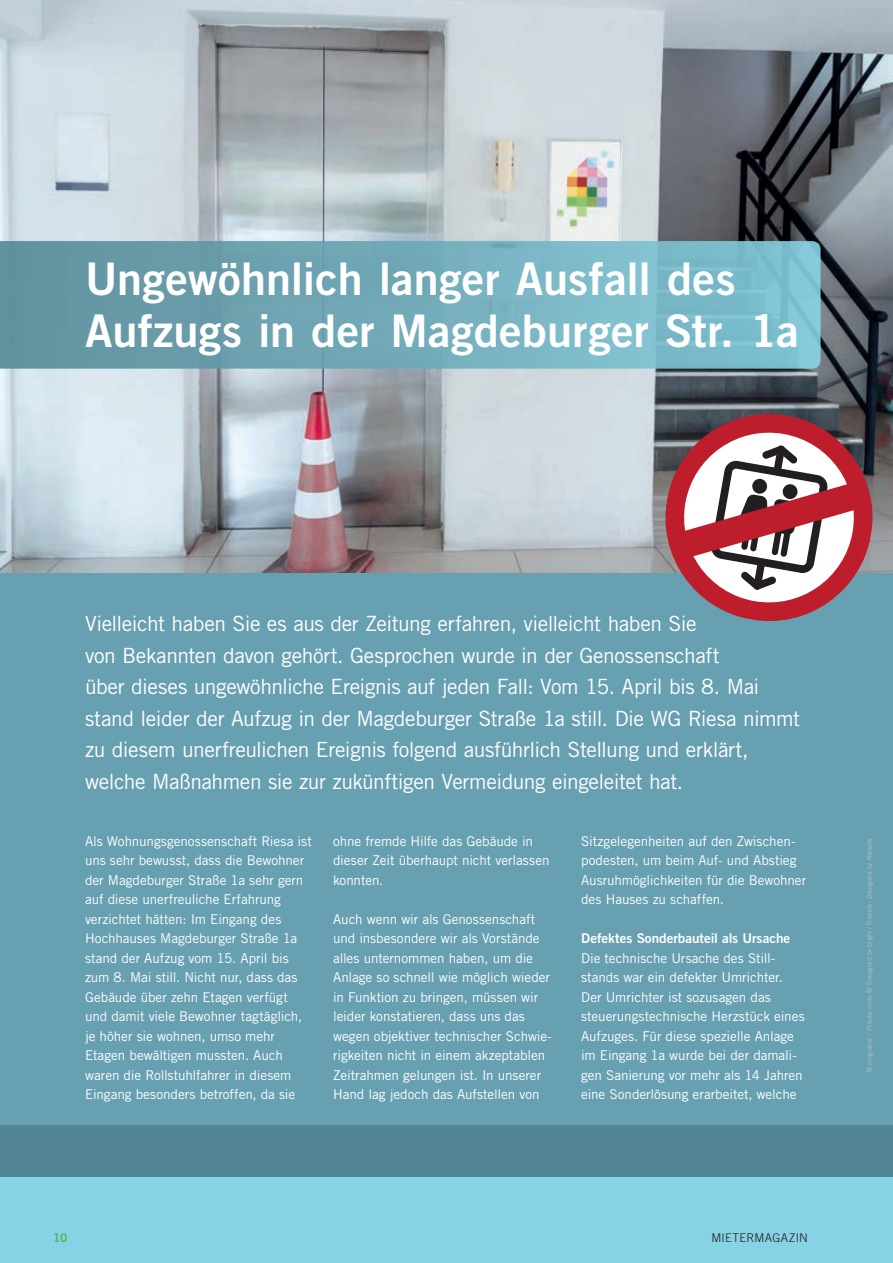
<style>
.page{position:relative;width:893px;height:1263px;background:#67a0b1}
.page>*{position:absolute;margin:0;border:0;box-sizing:border-box;transform-origin:0 0}
.Headline_linksbündig{font:45px/52.5px "Trade Gothic LT Std Bd 2";letter-spacing:.005em;color:#fff}
.Subheadline{font:21px/31.5px "Trade Gothic LT Std";letter-spacing:-.02em;color:#fff}
.Fließtext{font:13.5px/19.5px "Trade Gothic LT Std";letter-spacing:-.005em;color:#fff}
.Fließtext-2{font:13.5px "Trade Gothic LT Std Bd 2";color:#fff}
.t1{font:300 12px "Trade Gothic LT Std";letter-spacing:.025em;color:#231f20}
.t2{font:12px "Trade Gothic LT Std Bd 2";color:#54b35c}
.Bildinfo{font:6.75px "Trade Gothic LT Std";letter-spacing:.01em;color:#b0c2ca}
</style>
<div class="page">
<div style="left:0;top:1139px;width:893px;height:124px;background:#86d3e5"></div>
<div style="left:0;top:1125px;width:893px;height:51px;background:#528694"></div>
<img style="left:0;top:0;width:893px;height:573px">
<svg style="left:0;top:241px;width:821px;height:128px"></svg>
<svg style="left:657px;top:406px;width:224px;height:216px"></svg>
<svg style="left:667px;top:416px;width:203px;height:203px;background:#b07981"></svg>
<p class="Headline_linksbündig" style="left:85px;top:252px;width:715px">Ungewöhnlich langer Ausfall des<br>Aufzugs in der Magdeburger Str. 1a</p>
<p class="Subheadline" style="left:85px;top:608px;width:717px">Vielleicht haben Sie es aus der Zeitung erfahren, vielleicht haben Sie<br>von Bekannten davon gehört. Gesprochen wurde in der Genossenschaft<br>über dieses ungewöhnliche Ereignis auf jeden Fall: Vom 15. April bis 8. Mai stand leider der Aufzug in der Magdeburger Straße 1a still. Die WG Riesa nimmt zu diesem unerfreulichen Ereignis folgend ausführlich Stellung und erklärt, welche Maßnahmen sie zur zukünftigen Vermeidung eingeleitet hat.</p>
<p class="Fließtext" style="left:85px;top:831px;width:228px">Als Wohnungsgenossenschaft Riesa ist uns sehr bewusst, dass die Bewohner der Magdeburger Straße 1a sehr gern auf diese unerfreuliche Erfahrung verzichtet hätten: Im Eingang des Hochhauses Magdeburger Straße 1a stand der Aufzug vom 15. April bis zum 8. Mai still. Nicht nur, dass das Gebäude über zehn Etagen verfügt und damit viele Bewohner tagtäglich, je höher sie wohnen, umso mehr Etagen bewältigen mussten. Auch waren die Rollstuhlfahrer in diesem Eingang besonders betroffen, da sie</p>
<p class="Fließtext" style="left:333px;top:831px;width:218px">ohne fremde Hilfe das Gebäude in dieser Zeit überhaupt nicht verlassen konnten.</p>
<p class="Fließtext" style="left:333px;top:909px;width:220px">Auch wenn wir als Genossenschaft und insbesondere wir als Vorstände alles unternommen haben, um die Anlage so schnell wie möglich wieder in Funktion zu bringen, müssen wir leider konstatieren, dass uns das wegen objektiver technischer Schwie&shy;rigkeiten nicht in einem akzeptablen Zeitrahmen gelungen ist. In unserer Hand lag jedoch das Aufstellen von</p>
<p class="Fließtext" style="left:581px;top:831px;width:227px">Sitzgelegenheiten auf den Zwischen&shy;podesten, um beim Auf- und Abstieg Ausruhmöglichkeiten für die Bewohner des Hauses zu schaffen.</p>
<p class="Fließtext-2" style="left:581px;top:930px;width:211px">Defektes Sonderbauteil als Ursache</p>
<p class="Fließtext" style="left:581px;top:948px;width:225px">Die technische Ursache des Still&shy;stands war ein defekter Umrichter.<br>Der Umrichter ist sozusagen das steuerungstechnische Herzstück eines Aufzuges. Für diese spezielle Anlage im Eingang 1a wurde bei der damali&shy;gen Sanierung vor mehr als 14 Jahren eine Sonderlösung erarbeitet, welche</p>
<p class="t2" style="left:53px;top:1230px;width:16px">10</p>
<p class="t1" style="left:711px;top:1230px;width:98px">MIETERMAGAZIN</p>
<p class="Bildinfo" style="left:865px;top:1072px;width:235px;rotate:-90deg">© pinglabel - Fotolia.com; © Designed by brgfx / Freepik; Designed by Freepik</p>
</div>
